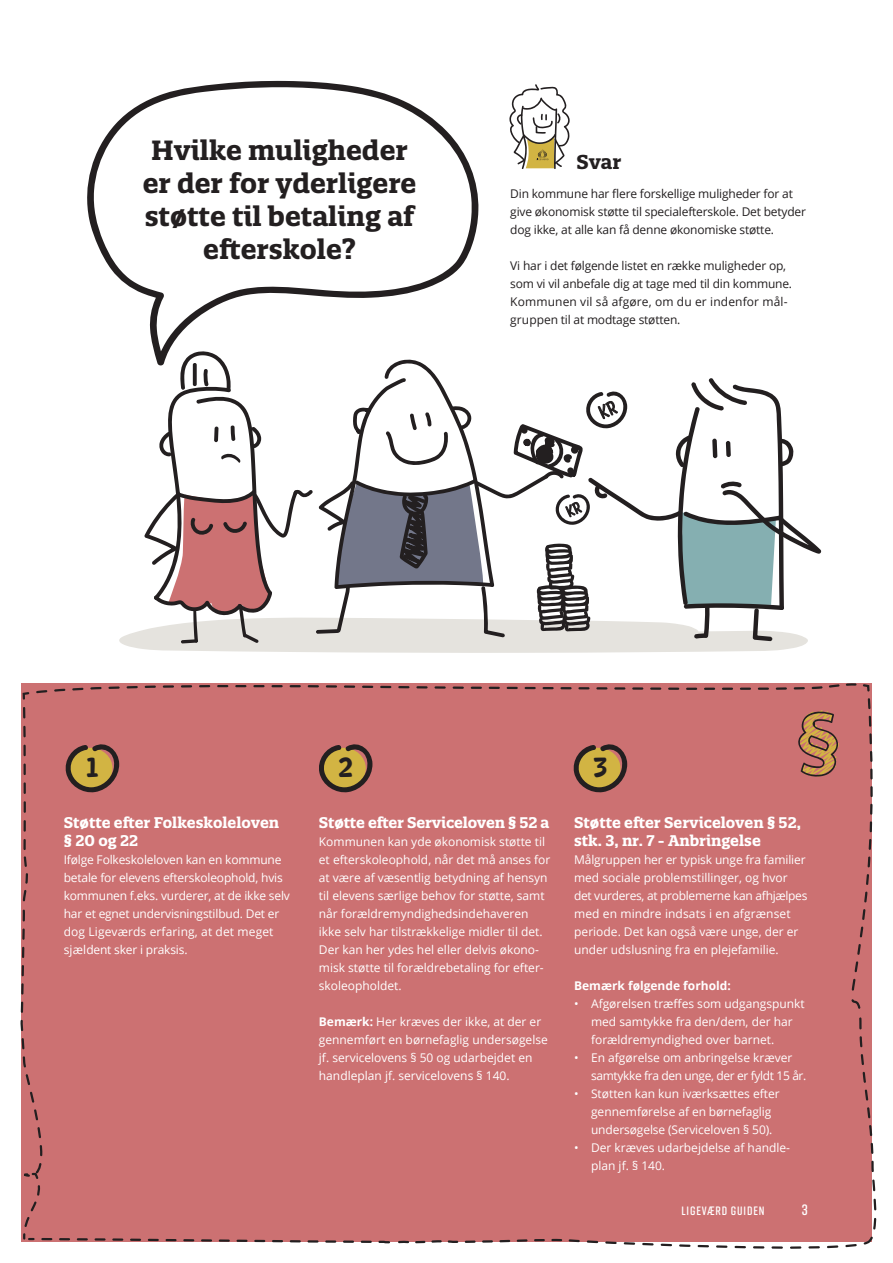
<style>
.page{position:relative;width:893px;height:1263px;background:#fff}
.page>*{position:absolute;margin:0;border:0;box-sizing:border-box;transform-origin:0 0}
.t1{font:700 31.5px "Coniferous";color:#231f20}
.brødtekst{font:700 27px/33px "Quatro Slab";color:#231f20;text-align:center}
.brødtekst-2{font:700 19.5px "Quatro Slab";color:#231f20}
.mellemrubrik{font:700 15px/18px "Quatro Slab";color:#fff}
.brødtekst_uden_indry{font:600 15px "Rift Soft";color:#fff}
.brødtekst_uden_indry-2{font:600 12.15px "Rift Soft";letter-spacing:.07em;color:#fff}
.brødtekst_uden_indry-3{font:12px/18px "Open Sans";color:#fff}
.brødtekst_uden_indry-4{font:12px/18px "Open Sans";letter-spacing:-.015em;color:#231f20}
.brødtekst_uden_indry-5{font:700 12px "Open Sans";color:#fff}
.s1{font-weight:700}
</style>
<div class="page">
<svg style="left:666px;top:1246px;width:190px;height:3px"></svg>
<svg style="left:875px;top:1187px;width:2px;height:43px"></svg>
<div style="left:20px;top:683px;width:855px;height:563px;background:#cc7172"></div>
<svg style="left:63px;top:739px;width:56px;height:55px;background:#a7794c"></svg>
<svg style="left:317px;top:739px;width:56px;height:55px;background:#a7794c"></svg>
<div style="left:483px;top:683px;width:392px;height:291px;background:#cc7172"></div>
<svg style="left:87px;top:80px;width:392px;height:271px"></svg>
<svg style="left:509px;top:84px;width:61px;height:85px"></svg>
<svg style="left:119px;top:351px;width:703px;height:302px"></svg>
<p class="brødtekst" style="left:143px;top:134px;width:275px">Hvilke muligheder er der for yderligere støtte til betaling af efterskole?</p>
<p class="brødtekst-2" style="left:576px;top:149px;width:46px">Svar</p>
<p class="brødtekst_uden_indry-4" style="left:510px;top:184px;width:297px">Din kommune har flere forskellige muligheder for at give økonomisk støtte til specialefterskole. Det betyder dog ikke, at alle kan få denne økonomiske støtte.</p>
<p class="brødtekst_uden_indry-4" style="left:510px;top:256px;width:283px">Vi har i det følgende listet en række muligheder op, som vi vil anbefale dig at tage med til din kommune.<br>Kommunen vil så afgøre, om du er indenfor mål&shy;gruppen til at modtage støtten.</p>
<p class="t1" style="left:87px;top:744px;width:13px">1</p>
<p class="t1" style="left:338px;top:744px;width:16px">2</p>
<p class="t1" style="left:593px;top:744px;width:16px">3</p>
<p class="mellemrubrik" style="left:64px;top:813px;width:217px">Støtte efter Folkeskoleloven § 20 og 22</p>
<p class="brødtekst_uden_indry-3" style="left:64px;top:850px;width:228px">Ifølge Folkeskoleloven kan en kommune betale for elevens efterskoleophold, hvis kommunen f.eks. vurderer, at de ikke selv har et egnet undervisningstilbud. Det er dog Ligeværds erfaring, at det meget sjældent sker i praksis.</p>
<p class="mellemrubrik" style="left:319px;top:813px;width:232px">Støtte efter Serviceloven § 52 a</p>
<p class="brødtekst_uden_indry-3" style="left:319px;top:832px;width:233px">Kommunen kan yde økonomisk støtte til et efterskoleophold, når det må anses for at være af væsentlig betydning af hensyn til elevens særlige behov for støtte, samt når forældremyndighedsindehaveren ikke selv har tilstrækkelige midler til det.<br>Der kan her ydes hel eller delvis økono&shy;misk støtte til forældrebetaling for efter&shy;skoleopholdet.</p>
<p class="brødtekst_uden_indry-3" style="left:319px;top:1012px;width:230px"><span class="s1">Bemærk:</span> Her kræves der ikke, at der er gennemført en børnefaglig undersøgelse jf. servicelovens § 50 og udarbejdet en handleplan jf. servicelovens § 140.</p>
<p class="mellemrubrik" style="left:574px;top:813px;width:228px">Støtte efter Serviceloven § 52, stk. 3, nr. 7 - Anbringelse</p>
<p class="brødtekst_uden_indry-3" style="left:574px;top:850px;width:235px">Målgruppen her er typisk unge fra familier med sociale problemstillinger, og hvor det vurderes, at problemerne kan afhjælpes med en mindre indsats i en afgrænset periode. Det kan også være unge, der er under udslusning fra en plejefamilie.</p>
<p class="brødtekst_uden_indry-5" style="left:574px;top:977px;width:158px">Bemærk følgende forhold:</p>
<p class="brødtekst_uden_indry-3" style="left:591px;top:994px;width:215px;text-indent:-17px">• Afgørelsen træffes som udgangspunkt med samtykke fra den/dem, der har forældremyndighed over barnet.</p>
<p class="brødtekst_uden_indry-3" style="left:591px;top:1048px;width:217px;text-indent:-17px">• En afgørelse om anbringelse kræver samtykke fra den unge, der er fyldt 15 år.</p>
<p class="brødtekst_uden_indry-3" style="left:591px;top:1084px;width:190px;text-indent:-17px">• Støtten kan kun iværksættes efter gennemførelse af en børnefaglig undersøgelse (Serviceloven § 50).</p>
<p class="brødtekst_uden_indry-3" style="left:591px;top:1138px;width:200px;text-indent:-17px">• Der kræves udarbejdelse af handle&shy;plan jf. § 140.</p>
<p class="brødtekst_uden_indry-2" style="left:681px;top:1202px;width:85px">LIGEVÆRD GUIDEN</p>
<p class="brødtekst_uden_indry" style="left:802px;top:1199px;width:8px">3</p>
</div>
